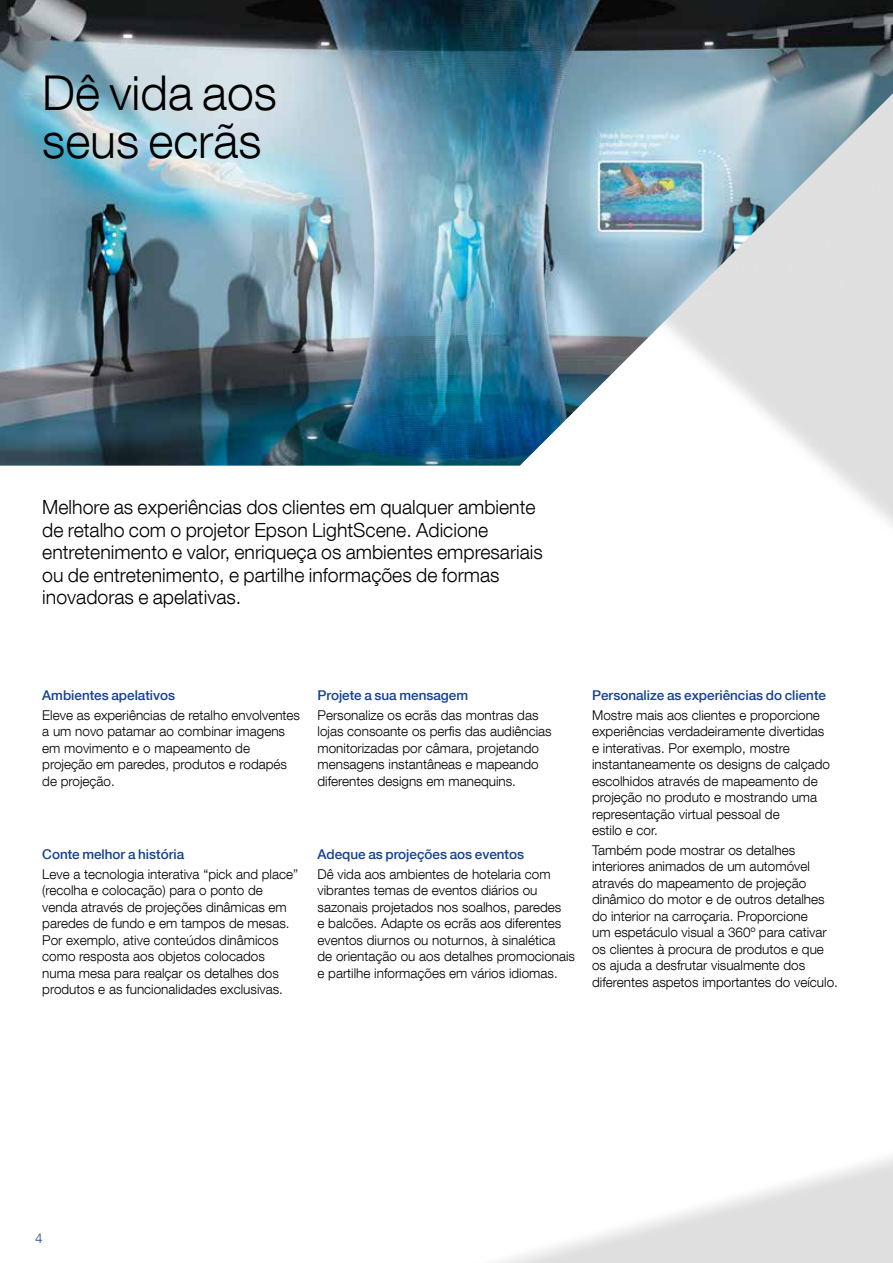
<style>
.page{position:relative;width:893px;height:1263px;background:#fff}
.page>*{position:absolute;margin:0;border:0;box-sizing:border-box;transform-origin:0 0}
.t1{font:300 48px/48px "Helvetica Neue LT Com";color:#000}
.t2{font:300 19.5px/22.5px "Helvetica Neue LT Com";color:#000}
.t3{font:300 13.5px/16.5px "Helvetica Neue LT Com";color:#000}
.t4{font:500 13.5px "Helvetica Neue LT Com";color:#164194}
.t5{font:300 13.5px "Helvetica Neue LT Com";color:#164194}
</style>
<div class="page">
<img style="left:0;top:0;width:893px;height:466px">
<h1 class="t1" style="left:42px;top:68px;width:236px">Dê vida aos seus ecrãs</h1>
<p class="t2" style="left:42px;top:496px;width:502px">Melhore as experiências dos clientes em qualquer ambiente de retalho com o projetor Epson LightScene. Adicione entretenimento e valor, enriqueça os ambientes empresariais ou de entretenimento, e partilhe informações de formas inovadoras e apelativas.</p>
<p class="t4" style="left:42px;top:687px;width:134px">Ambientes apelativos</p>
<p class="t3" style="left:42px;top:706px;width:259px">Eleve as experiências de retalho envolventes a um novo patamar ao combinar imagens em movimento e o mapeamento de projeção em paredes, produtos e rodapés de projeção.</p>
<p class="t4" style="left:42px;top:846px;width:143px">Conte melhor a história</p>
<p class="t3" style="left:42px;top:865px;width:257px">Leve a tecnologia interativa “pick and place” (recolha e colocação) para o ponto de venda através de projeções dinâmicas em paredes de fundo e em tampos de mesas.<br>Por exemplo, ative conteúdos dinâmicos como resposta aos objetos colocados numa mesa para realçar os detalhes dos produtos e as funcionalidades exclusivas.</p>
<p class="t4" style="left:317px;top:687px;width:152px">Projete a sua mensagem</p>
<p class="t3" style="left:317px;top:706px;width:236px">Personalize os ecrãs das montras das lojas consoante os perfis das audiências monitorizadas por câmara, projetando mensagens instantâneas e mapeando diferentes designs em manequins.</p>
<p class="t4" style="left:317px;top:846px;width:208px">Adeque as projeções aos eventos</p>
<p class="t3" style="left:317px;top:865px;width:259px">Dê vida aos ambientes de hotelaria com vibrantes temas de eventos diários ou sazonais projetados nos soalhos, paredes<br>e balcões. Adapte os ecrãs aos diferentes eventos diurnos ou noturnos, à sinalética<br>de orientação ou aos detalhes promocionais e partilhe informações em vários idiomas.</p>
<p class="t4" style="left:592px;top:687px;width:235px">Personalize as experiências do cliente</p>
<p class="t3" style="left:592px;top:706px;width:239px">Mostre mais aos clientes e proporcione experiências verdadeiramente divertidas e interativas. Por exemplo, mostre instantaneamente os designs de calçado escolhidos através de mapeamento de projeção no produto e mostrando uma representação virtual pessoal de<br>estilo e cor.</p>
<p class="t3" style="left:592px;top:841px;width:247px">Também pode mostrar os detalhes interiores animados de um automóvel através do mapeamento de projeção dinâmico do motor e de outros detalhes do interior na carroçaria. Proporcione<br>um espetáculo visual a 360º para cativar os clientes à procura de produtos e que os ajuda a desfrutar visualmente dos diferentes aspetos importantes do veículo.</p>
<p class="t5" style="left:35px;top:1230px;width:9px">4</p>
</div>
